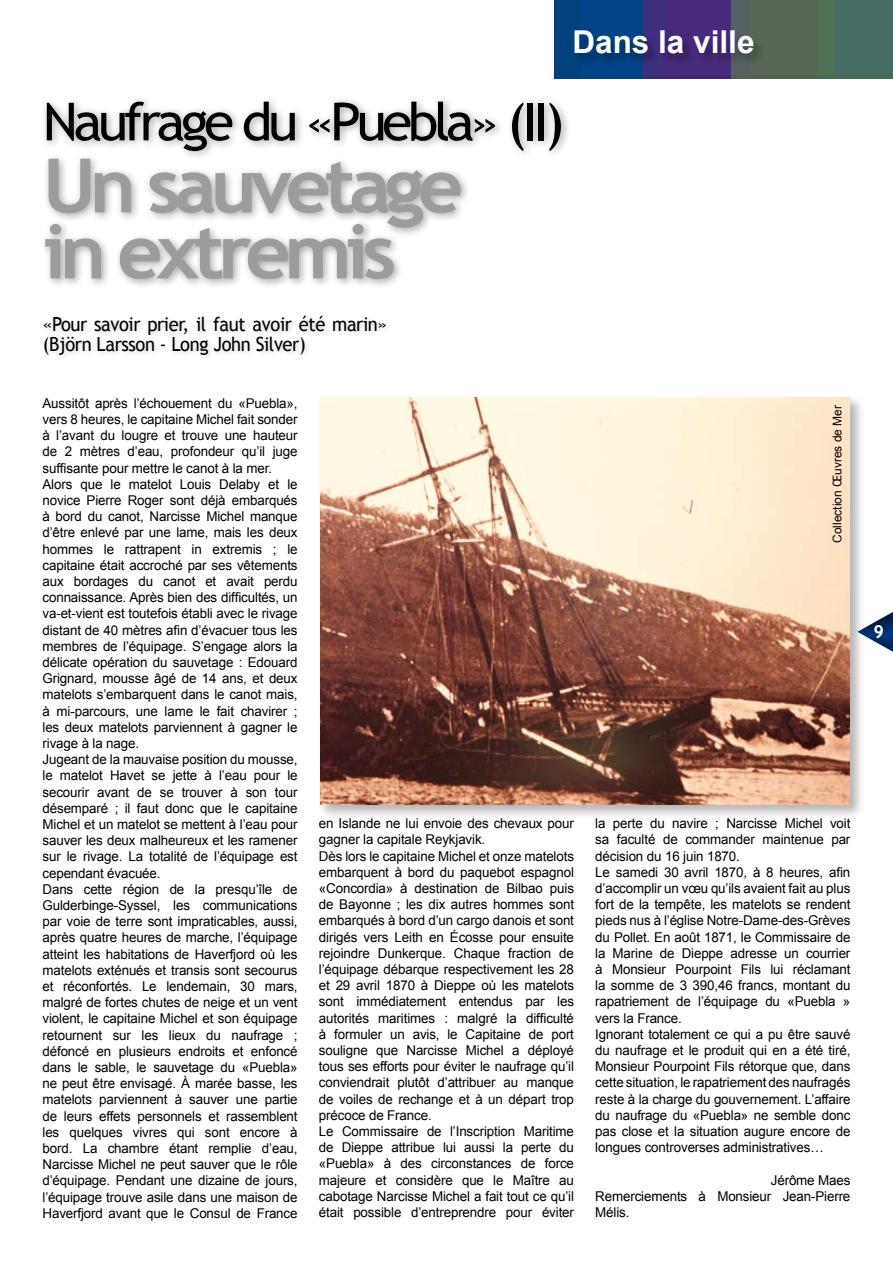
<style>
.page{position:relative;width:893px;height:1263px;background:#fff}
.page>*{position:absolute;margin:0;border:0;box-sizing:border-box;transform-origin:0 0}
.t1{font:700 75px/66px "Trebuchet MS";letter-spacing:-.08em;color:#9a9c9d;scale:1.05 1}
.t2{font:52.5px "Trebuchet MS";letter-spacing:-.08em;color:#000;scale:1.05 1}
.t3{font:700 31.5px "Arial";color:#fff}
.t4{font:19.5px/20.4px "Trebuchet MS";letter-spacing:-.02em;color:#000;scale:.94 1}
.t5{font:700 18px "Trebuchet MS";color:#fff}
.t6{font:13.5px/16.2px "Arial";letter-spacing:-.01em;color:#000}
.t7{font:12px "Arial";color:#000}
</style>
<div class="page">
<div style="left:555px;top:0;width:89px;height:79px;background:#024487"></div>
<div style="left:643px;top:0;width:90px;height:79px;background:#482a7d"></div>
<div style="left:731px;top:0;width:90px;height:79px;background:#565f54"></div>
<div style="left:818px;top:0;width:75px;height:79px;background:#456d54"></div>
<svg style="left:731px;top:0;width:19px;height:75px"></svg>
<div style="left:750px;top:0;width:86px;height:75px;background:#576954"></div>
<div style="left:834px;top:0;width:59px;height:75px;background:#466e64"></div>
<div style="left:574px;top:30px;width:192px;height:37px;background:#000;opacity:.3"></div>
<div style="left:39px;top:95px;width:532px;height:194px;background:#000;opacity:.35"></div>
<div style="left:41px;top:313px;width:351px;height:48px;background:#000;opacity:.15"></div>
<div style="left:317px;top:394px;width:547px;height:426px;background:#000;opacity:.3"></div>
<img style="left:320px;top:398px;width:530px;height:407px">
<div style="left:854px;top:609px;width:39px;height:47px;background:#000;opacity:.5"></div>
<h3 class="t3" style="left:572px;top:21px;width:184px">Dans la ville</h3>
<h2 class="t2" style="left:43px;top:91px;width:498px">Naufrage du «Puebla» (II)</h2>
<h1 class="t1" style="left:43px;top:153px;width:402px">Un sauvetage in extremis</h1>
<h3 class="t4" style="left:43px;top:314px;width:368px">«Pour savoir prier, il faut avoir été marin» (Björn Larsson - Long John Silver)</h3>
<p class="t6" style="left:43px;top:395px;width:257px">Aussitôt après l’échouement du «Puebla», vers 8 heures, le capitaine Michel fait sonder à l’avant du lougre et trouve une hauteur de 2 mètres d’eau, profondeur qu’il juge suffisante pour mettre le canot à la mer.<br>Alors que le matelot Louis Delaby et le novice Pierre Roger sont déjà embarqués à bord du canot, Narcisse Michel manque d’être enlevé par une lame, mais les deux hommes le rattrapent in extremis ; le capitaine était accroché par ses vêtements aux bordages du canot et avait perdu connaissance. Après bien des difficultés, un va-et-vient est toutefois établi avec le rivage distant de 40 mètres afin d’évacuer tous les membres de l’équipage. S’engage alors la délicate opération du sauvetage : Edouard Grignard, mousse âgé de 14 ans, et deux matelots s’embarquent dans le canot mais, à mi-parcours, une lame le fait chavirer ; les deux matelots parviennent à gagner le rivage à la nage.<br>Jugeant de la mauvaise position du mousse, le matelot Havet se jette à l’eau pour le secourir avant de se trouver à son tour désemparé ; il faut donc que le capitaine Michel et un matelot se mettent à l’eau pour sauver les deux malheureux et les ramener sur le rivage. La totalité de l’équipage est cependant évacuée.<br>Dans cette région de la presqu’île de Gulderbinge-Syssel, les communications par voie de terre sont impraticables, aussi, après quatre heures de marche, l’équipage atteint les habitations de Haverfjord où les matelots exténués et transis sont secourus et réconfortés. Le lendemain, 30 mars, malgré de fortes chutes de neige et un vent violent, le capitaine Michel et son équipage retournent sur les lieux du naufrage ; défoncé en plusieurs endroits et enfoncé dans le sable, le sauvetage du «Puebla» ne peut être envisagé. À marée basse, les matelots parviennent à sauver une partie de leurs effets personnels et rassemblent les quelques vivres qui sont encore à bord. La chambre étant remplie d’eau, Narcisse Michel ne peut sauver que le rôle d’équipage. Pendant une dizaine de jours, l’équipage trouve asile dans une maison de Haverfjord avant que le Consul de France</p>
<p class="t7" style="left:829px;top:543px;width:140px;rotate:-90deg">Collection Œuvres de Mer</p>
<p class="t6" style="left:319px;top:815px;width:257px">en Islande ne lui envoie des chevaux pour gagner la capitale Reykjavik.<br>Dès lors le capitaine Michel et onze matelots embarquent à bord du paquebot espagnol «Concordia» à destination de Bilbao puis de Bayonne ; les dix autres hommes sont embarqués à bord d’un cargo danois et sont dirigés vers Leith en Écosse pour ensuite rejoindre Dunkerque. Chaque fraction de l’équipage débarque respectivement les 28 et 29 avril 1870 à Dieppe où les matelots sont immédiatement entendus par les autorités maritimes : malgré la difficulté à formuler un avis, le Capitaine de port souligne que Narcisse Michel a déployé tous ses efforts pour éviter le naufrage qu’il conviendrait plutôt d’attribuer au manque de voiles de rechange et à un départ trop précoce de France.<br>Le Commissaire de l’Inscription Maritime de Dieppe attribue lui aussi la perte du «Puebla» à des circonstances de force majeure et considère que le Maître au cabotage Narcisse Michel a fait tout ce qu’il était possible d’entreprendre pour éviter</p>
<p class="t6" style="left:595px;top:815px;width:257px">la perte du navire ; Narcisse Michel voit sa faculté de commander maintenue par décision du 16 juin 1870.<br>Le samedi 30 avril 1870, à 8 heures, afin d’accomplir un vœu qu’ils avaient fait au plus fort de la tempête, les matelots se rendent pieds nus à l’église Notre-Dame-des-Grèves du Pollet. En août 1871, le Commissaire de la Marine de Dieppe adresse un courrier à Monsieur Pourpoint Fils lui réclamant la somme de 3 390,46 francs, montant du rapatriement de l’équipage du «Puebla » vers la France.<br>Ignorant totalement ce qui a pu être sauvé du naufrage et le produit qui en a été tiré, Monsieur Pourpoint Fils rétorque que, dans cette situation, le rapatriement des naufragés reste à la charge du gouvernement. L’affaire du naufrage du «Puebla» ne semble donc pas close et la situation augure encore de longues controverses administratives…</p>
<p class="t6" style="left:595px;top:1172px;width:257px;text-align:justify;text-indent:175px">Jérôme Maes Remerciements à Monsieur Jean-Pierre Mélis.</p>
<h3 class="t5" style="left:873px;top:620px;width:12px">9</h3>
</div>
